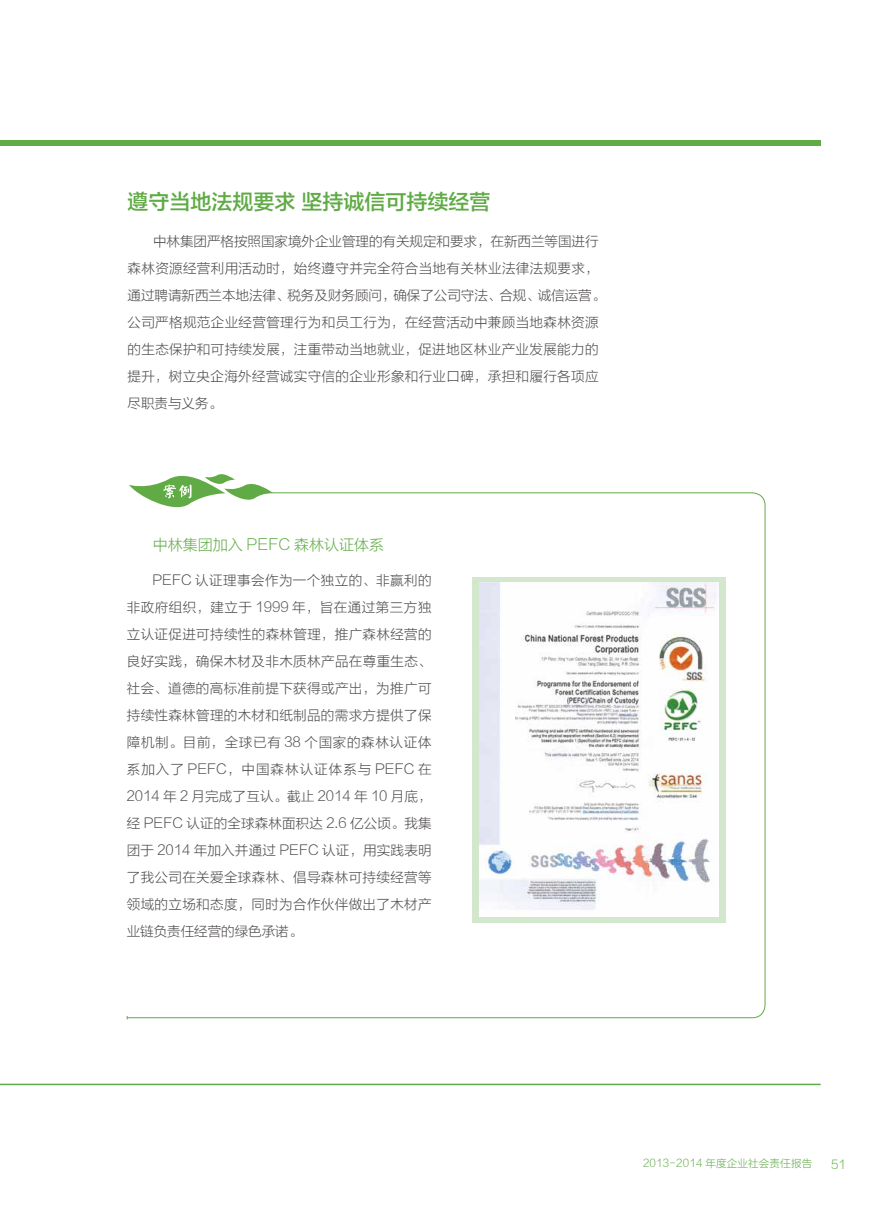
<style>
.page{position:relative;width:893px;height:1212px;background:#fff}
.page>*{position:absolute;margin:0;border:0;box-sizing:border-box;transform-origin:0 0}
.t1{font:21px "FZLTZHK GBK1 0";color:#60ab46}
.t2{font:15px "FZLTXHJW GB1 0";color:#60ab46}
.t3{font:13.5px/27px "FZLTXHJW GB1 0";letter-spacing:.03em;color:#4c4948}
.t4{font:12px "FZLTXHJW GB1 0";color:#60ab46}
.t5{font:10.5px "FZLTXHJW GB1 0";letter-spacing:.02em;color:#60ab46}
</style>
<div class="page">
<div style="left:0;top:140px;width:821px;height:6px;background:#60ab46"></div>
<hr style="left:0;top:1084px;width:821px;height:1px;background:#60ab46">
<svg style="left:126px;top:492px;width:640px;height:526px"></svg>
<svg style="left:129px;top:474px;width:144px;height:41px"></svg>
<img style="left:479px;top:582px;width:239px;height:334px">
<h1 class="t1" style="left:128px;top:191px;width:364px">遵守当地法规要求 坚持诚信可持续经营</h1>
<p class="t3" style="left:128px;top:228px;width:479px;text-indent:26px">中林集团严格按照国家境外企业管理的有关规定和要求，在新西兰等国进行森林资源经营利用活动时，始终遵守并完全符合当地有关林业法律法规要求，通过聘请新西兰本地法律、税务及财务顾问，确保了公司守法、合规、诚信运营。公司严格规范企业经营管理行为和员工行为，在经营活动中兼顾当地森林资源的生态保护和可持续发展，注重带动当地就业，促进地区林业产业发展能力的提升，树立央企海外经营诚实守信的企业形象和行业口碑，承担和履行各项应尽职责与义务。</p>
<p class="t2" style="left:153px;top:536px;width:233px">中林集团加入 PEFC 森林认证体系</p>
<p class="t3" style="left:127px;top:567px;width:306px;text-align:justify;text-indent:26px">PEFC 认证理事会作为一个独立的、非赢利的非政府组织，建立于 1999 年，旨在通过第三方独立认证促进可持续性的森林管理，推广森林经营的良好实践，确保木材及非木质林产品在尊重生态、社会、道德的高标准前提下获得或产出，为推广可持续性森林管理的木材和纸制品的需求方提供了保障机制。目前，全球已有 38 个国家的森林认证体系加入了 PEFC，中国森林认证体系与 PEFC 在2014 年 2 月完成了互认。截止 2014 年 10 月底，经 PEFC 认证的全球森林面积达 2.6 亿公顷。我集团于 2014 年加入并通过 PEFC 认证，用实践表明了我公司在关爱全球森林、倡导森林可持续经营等领域的立场和态度，同时为合作伙伴做出了木材产业链负责任经营的绿色承诺。</p>
<p class="t5" style="left:643px;top:1158px;width:171px">2013- 2014 年度企业社会责任报告</p>
<p class="t4" style="left:831px;top:1158px;width:16px">51</p>
</div>
